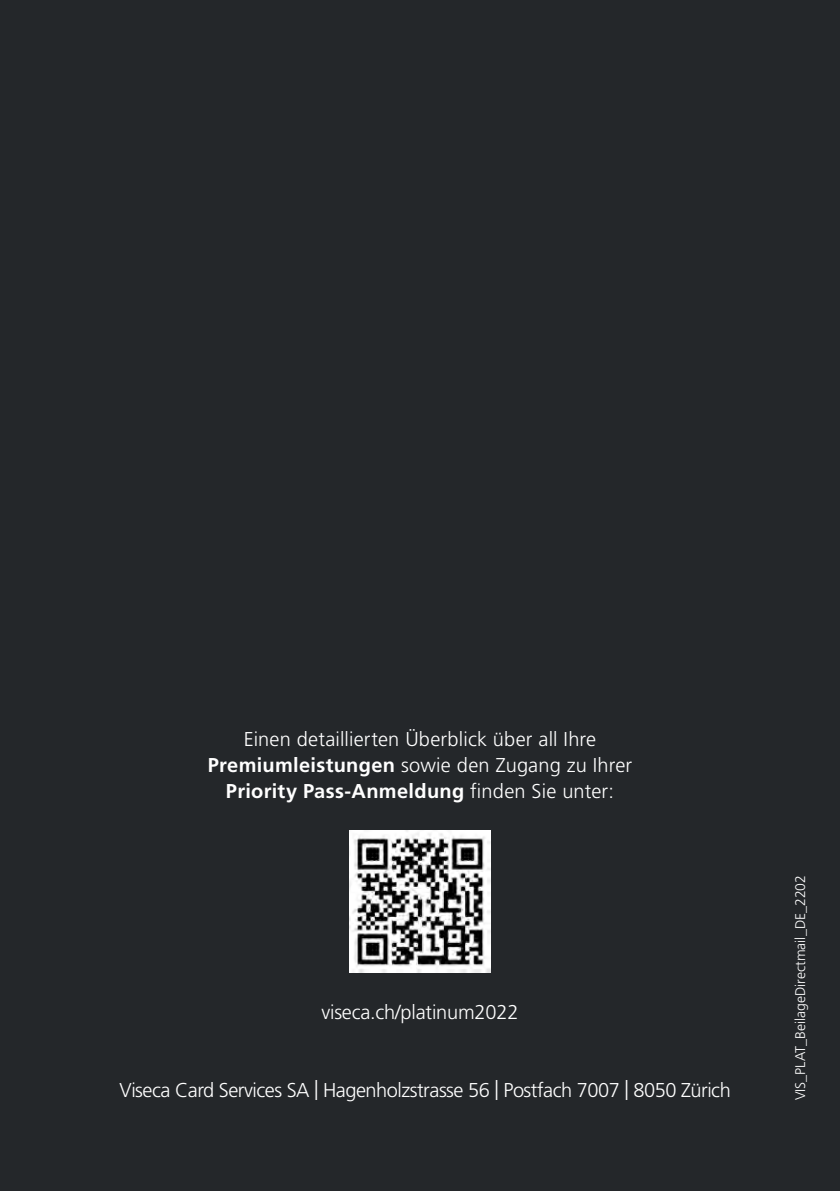
<style>
.page{position:relative;width:840px;height:1191px;background:#fff}
.page>*{position:absolute;margin:0;border:0;box-sizing:border-box;transform-origin:0 0}
.t1{font:300 20px/26px "Frutiger LT Pro";letter-spacing:.01em;color:#fff;text-align:center}
.t2{font:300 20px "Frutiger LT Pro";letter-spacing:-.01em;color:#fff}
.t3{font:300 14px "Frutiger LT Pro";color:#fff}
.s1{font-weight:700}
</style>
<div class="page">
<div style="left:0;top:0;width:839px;height:1191px;background:#24272a"></div>
<img style="left:349px;top:831px;width:141px;height:141px">
<p class="t1" style="left:207px;top:726px;width:426px">Einen detaillierten Überblick über all Ihre<br><span class="s1">Premiumleistungen</span> sowie den Zugang zu Ihrer<br><span class="s1">Priority Pass-Anmeldung</span> finden Sie unter:</p>
<p class="t2" style="left:321px;top:1000px;width:198px">viseca.ch/platinum2022</p>
<p class="t2" style="left:119px;top:1078px;width:612px">Viseca Card Services SA | Hagenholzstrasse 56 | Postfach 7007 | 8050 Zürich</p>
<p class="t3" style="left:791px;top:1100px;width:227px;rotate:-90deg">VIS_PLAT_BeilageDirectmail_DE_2202</p>
</div>
